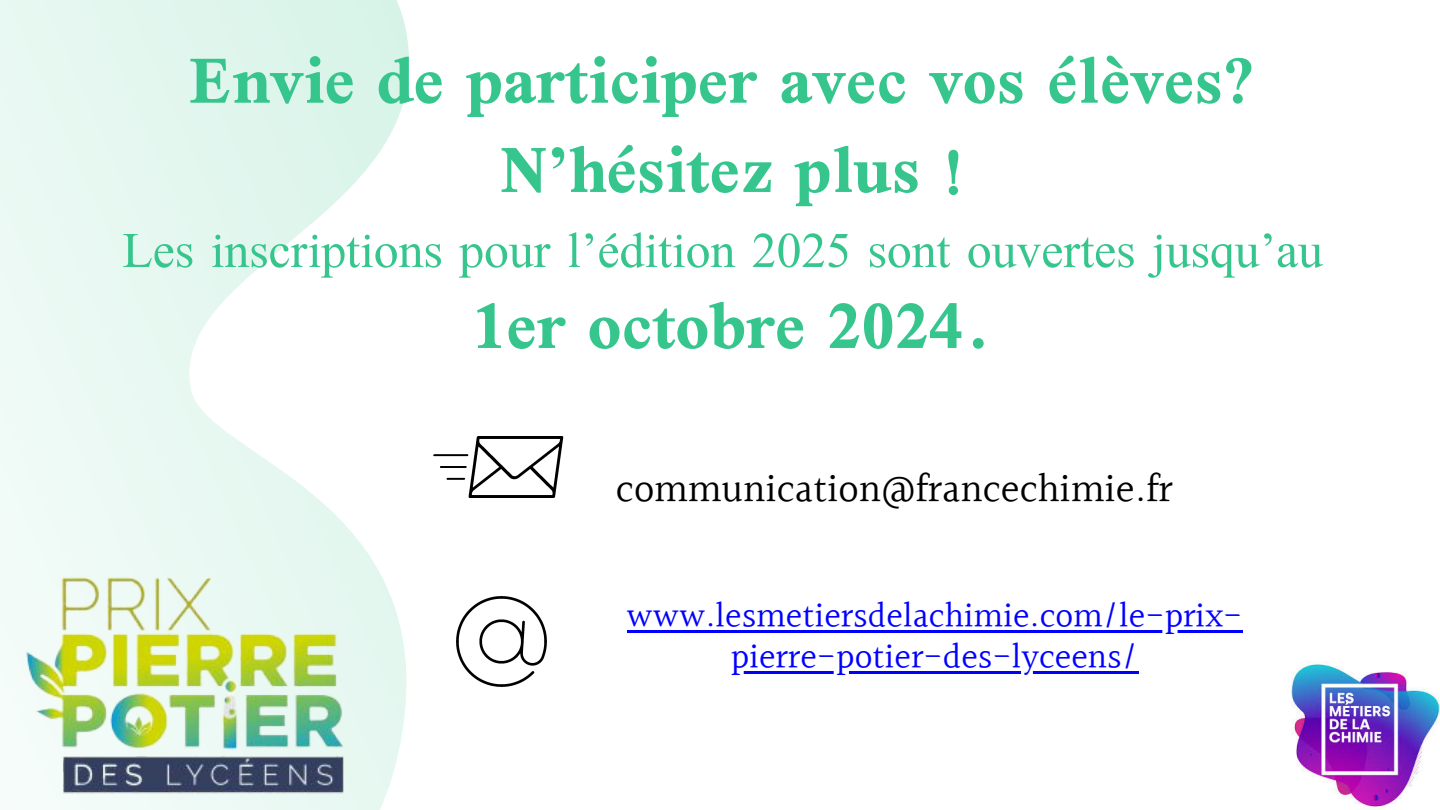
<style>
.page{position:relative;width:1440px;height:810px;background:#fff}
.page>*{position:absolute;margin:0;border:0;box-sizing:border-box;transform-origin:0 0}
.t1{font:700 88px/89.2px "Scheherazade";color:#36c58d;text-align:center}
.t2{font:66px "Scheherazade";color:#36c58d}
.t3{font:40px "Halant";color:#000}
.t4{font:35px "Halant";color:#00f}
</style>
<div class="page">
<svg style="left:0;top:0;width:564px;height:810px"></svg>
<img style="left:457px;top:597px;width:90px;height:90px">
<img style="left:433px;top:437px;width:131px;height:61px">
<img style="left:1291px;top:661px;width:149px;height:148px">
<img style="left:17px;top:566px;width:337px;height:241px">
<hr style="left:627px;top:630px;width:615px;height:3px;background:#00f">
<hr style="left:731px;top:671px;width:407px;height:3px;background:#00f">
<h1 class="t1" style="left:189px;top:28px;width:1067px">Envie de participer avec vos élèves?<br>N’hésitez plus !</h1>
<h1 class="t2" style="left:122px;top:206px;width:1202px">Les inscriptions pour l’édition 2025 sont ouvertes jusqu’au</h1>
<h1 class="t1" style="left:473px;top:273px;width:521px">1er octobre 2024.</h1>
<h2 class="t3" style="left:616px;top:460px;width:558px">communication@francechimie.fr</h2>
<p class="t4" style="left:627px;top:590px;width:617px">www.lesmetiersdelachimie.com/le-prix-</p>
<p class="t4" style="left:731px;top:631px;width:409px">pierre-potier-des-lyceens/</p>
</div>
